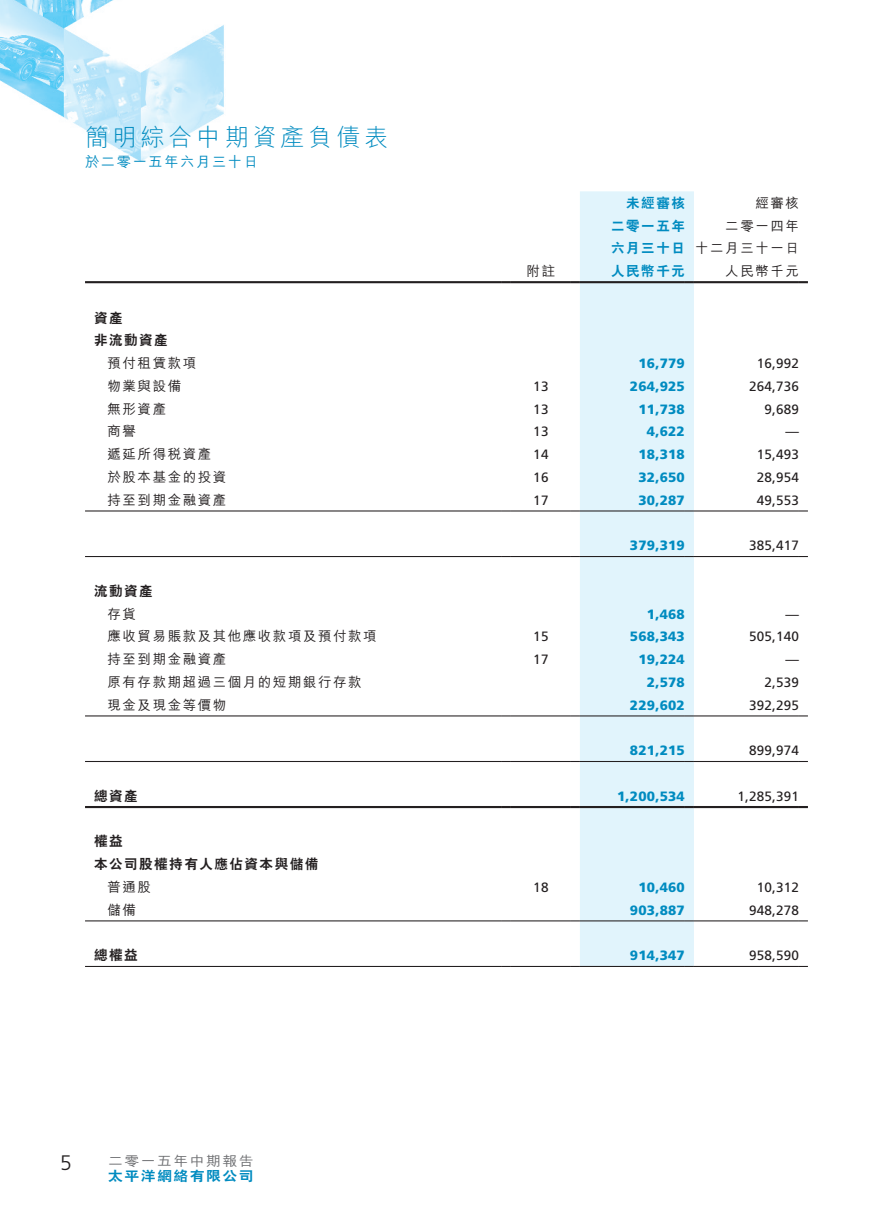
<style>
.page{position:relative;width:893px;height:1212px;background:#fff}
.page>*{position:absolute;margin:0;border:0;box-sizing:border-box;transform-origin:0 0}
.t1{font:300 24px "M Hei HK";letter-spacing:.165em;color:#008bc0}
.t2{font:300 21px "Frutiger LT Std";color:#231f20}
.t3{font:500 14.25px "M Hei HK";letter-spacing:.115em;color:#008bc0}
._31_table_tab_6pt{font:13.5px "Frutiger LT Std";letter-spacing:.015em;color:#231f20}
._31_table_tab_6pt-2{font:900 13.5px "Frutiger LT Std";letter-spacing:.015em;color:#008bc0}
._15_Table_Stub{font:500 13.5px "M Hei HK";letter-spacing:.115em;color:#231f20}
._15_Table_Stub-2{font:800 13.5px "C Hei 2 HK";letter-spacing:.115em;color:#231f20}
._31_table_tab_6pt-3{font:500 13.5px/22.5px "M Hei HK";letter-spacing:.115em;color:#231f20;text-align:right}
._31_table_tab_6pt-4{font:800 13.5px/22.5px "C Hei 2 HK";letter-spacing:.115em;color:#008bc0}
.t4{font:500 13.5px "M Hei HK";letter-spacing:.1em;color:#6c6d70;scale:1.1 1}
._31_table_tab_6pt-5{font:800 13.5px "C Hei 2 HK";letter-spacing:.115em;color:#008bc0;scale:1.1 1}
</style>
<div class="page">
<img style="left:0;top:0;width:224px;height:162px">
<svg style="left:85px;top:283px;width:723px;height:683px"></svg>
<div style="left:580px;top:191px;width:114px;height:775px;background:#e1f4fc"></div>
<hr style="left:85px;top:281px;width:417px;height:2px;background:#231f20">
<svg style="left:502px;top:281px;width:9px;height:2px"></svg>
<hr style="left:511px;top:281px;width:60px;height:2px;background:#231f20">
<svg style="left:571px;top:281px;width:9px;height:2px"></svg>
<hr style="left:580px;top:281px;width:105px;height:2px;background:#231f20">
<svg style="left:685px;top:281px;width:9px;height:2px"></svg>
<hr style="left:694px;top:281px;width:105px;height:2px;background:#231f20">
<svg style="left:799px;top:281px;width:9px;height:2px"></svg>
<hr style="left:85px;top:510px;width:417px;height:1px;background:#231f20">
<hr style="left:511px;top:510px;width:60px;height:1px;background:#231f20">
<hr style="left:580px;top:510px;width:105px;height:1px;background:#231f20">
<hr style="left:694px;top:510px;width:105px;height:1px;background:#231f20">
<hr style="left:85px;top:556px;width:417px;height:1px;background:#231f20">
<hr style="left:511px;top:556px;width:60px;height:1px;background:#231f20">
<hr style="left:580px;top:556px;width:105px;height:1px;background:#231f20">
<hr style="left:694px;top:556px;width:105px;height:1px;background:#231f20">
<hr style="left:85px;top:715px;width:417px;height:1px;background:#231f20">
<hr style="left:511px;top:715px;width:60px;height:1px;background:#231f20">
<hr style="left:580px;top:715px;width:105px;height:1px;background:#231f20">
<hr style="left:694px;top:715px;width:105px;height:1px;background:#231f20">
<hr style="left:85px;top:761px;width:417px;height:1px;background:#231f20">
<hr style="left:511px;top:761px;width:60px;height:1px;background:#231f20">
<hr style="left:580px;top:761px;width:105px;height:1px;background:#231f20">
<hr style="left:694px;top:761px;width:105px;height:1px;background:#231f20">
<hr style="left:85px;top:806px;width:417px;height:2px;background:#231f20">
<svg style="left:502px;top:806px;width:9px;height:2px"></svg>
<hr style="left:511px;top:806px;width:60px;height:2px;background:#231f20">
<svg style="left:571px;top:806px;width:9px;height:2px"></svg>
<hr style="left:580px;top:806px;width:105px;height:2px;background:#231f20">
<svg style="left:685px;top:806px;width:9px;height:2px"></svg>
<hr style="left:694px;top:806px;width:105px;height:2px;background:#231f20">
<svg style="left:799px;top:806px;width:9px;height:2px"></svg>
<hr style="left:85px;top:920px;width:417px;height:1px;background:#231f20">
<hr style="left:511px;top:920px;width:60px;height:1px;background:#231f20">
<hr style="left:580px;top:920px;width:105px;height:1px;background:#231f20">
<hr style="left:694px;top:920px;width:105px;height:1px;background:#231f20">
<hr style="left:85px;top:966px;width:417px;height:1px;background:#231f20">
<hr style="left:511px;top:966px;width:60px;height:1px;background:#231f20">
<hr style="left:580px;top:966px;width:105px;height:1px;background:#231f20">
<hr style="left:694px;top:966px;width:105px;height:1px;background:#231f20">
<h1 class="t1" style="left:85px;top:120px;width:305px">簡明綜合中期資產負債表</h1>
<p class="t3" style="left:85px;top:152px;width:174px">於二零一五年六月三十日</p>
<p class="_15_Table_Stub-2" style="left:94px;top:309px;width:30px">資產</p>
<p class="_15_Table_Stub-2" style="left:94px;top:331px;width:75px">非流動資產</p>
<p class="_15_Table_Stub" style="left:108px;top:353px;width:90px">預付租賃款項</p>
<p class="_15_Table_Stub" style="left:108px;top:376px;width:75px">物業與設備</p>
<p class="_15_Table_Stub" style="left:108px;top:399px;width:60px">無形資產</p>
<p class="_15_Table_Stub" style="left:108px;top:422px;width:30px">商譽</p>
<p class="_15_Table_Stub" style="left:108px;top:444px;width:105px">遞延所得稅資產</p>
<p class="_15_Table_Stub" style="left:108px;top:467px;width:120px">於股本基金的投資</p>
<p class="_15_Table_Stub" style="left:108px;top:490px;width:120px">持至到期金融資產</p>
<p class="_15_Table_Stub-2" style="left:94px;top:582px;width:60px">流動資產</p>
<p class="_15_Table_Stub" style="left:108px;top:604px;width:30px">存貨</p>
<p class="_15_Table_Stub" style="left:108px;top:627px;width:271px">應收貿易賬款及其他應收款項及預付款項</p>
<p class="_15_Table_Stub" style="left:108px;top:649px;width:120px">持至到期金融資產</p>
<p class="_15_Table_Stub" style="left:108px;top:672px;width:256px">原有存款期超過三個月的短期銀行存款</p>
<p class="_15_Table_Stub" style="left:108px;top:695px;width:120px">現金及現金等價物</p>
<p class="_15_Table_Stub-2" style="left:94px;top:787px;width:45px">總資產</p>
<p class="_15_Table_Stub-2" style="left:94px;top:832px;width:30px">權益</p>
<p class="_15_Table_Stub-2" style="left:94px;top:855px;width:226px">本公司股權持有人應佔資本與儲備</p>
<p class="_15_Table_Stub" style="left:108px;top:877px;width:45px">普通股</p>
<p class="_15_Table_Stub" style="left:108px;top:900px;width:30px">儲備</p>
<p class="_15_Table_Stub-2" style="left:94px;top:946px;width:45px">總權益</p>
<p class="t2" style="left:60px;top:1150px;width:13px">5</p>
<p class="t4" style="left:108px;top:1151px;width:134px">二零一五年中期報告</p>
<p class="_31_table_tab_6pt-5" style="left:108px;top:1166px;width:134px">太平洋網絡有限公司</p>
<p class="_31_table_tab_6pt-3" style="left:527px;top:259px;width:30px">附註</p>
<p class="_31_table_tab_6pt-4" style="left:626px;top:192px;width:60px">未經審核</p>
<p class="_31_table_tab_6pt-4" style="left:611px;top:215px;width:75px">二零一五年六月三十日</p>
<p class="_31_table_tab_6pt-3" style="left:695px;top:213px;width:105px">二零一四年<br>十二月三十一日</p>
<p class="_31_table_tab_6pt-3" style="left:725px;top:259px;width:75px">人民幣千元</p>
<p class="_31_table_tab_6pt-3" style="left:755px;top:191px;width:45px">經審核</p>
<p class="_31_table_tab_6pt-4" style="left:611px;top:260px;width:75px">人民幣千元</p>
<p class="_31_table_tab_6pt-2" style="left:638px;top:355px;width:48px">16,779</p>
<p class="_31_table_tab_6pt" style="left:757px;top:355px;width:44px">16,992</p>
<p class="_31_table_tab_6pt" style="left:533px;top:378px;width:17px">13</p>
<p class="_31_table_tab_6pt-2" style="left:630px;top:378px;width:56px">264,925</p>
<p class="_31_table_tab_6pt" style="left:749px;top:378px;width:51px">264,736</p>
<p class="_31_table_tab_6pt" style="left:533px;top:401px;width:17px">13</p>
<p class="_31_table_tab_6pt-2" style="left:638px;top:401px;width:48px">11,738</p>
<p class="_31_table_tab_6pt" style="left:764px;top:401px;width:36px">9,689</p>
<p class="_31_table_tab_6pt" style="left:533px;top:424px;width:17px">13</p>
<p class="_31_table_tab_6pt-2" style="left:647px;top:424px;width:39px">4,622</p>
<p class="_31_table_tab_6pt" style="left:785px;top:424px;width:15px">—</p>
<p class="_31_table_tab_6pt" style="left:533px;top:447px;width:17px">14</p>
<p class="_31_table_tab_6pt-2" style="left:638px;top:446px;width:48px">18,318</p>
<p class="_31_table_tab_6pt" style="left:757px;top:447px;width:44px">15,493</p>
<p class="_31_table_tab_6pt" style="left:533px;top:469px;width:17px">16</p>
<p class="_31_table_tab_6pt-2" style="left:638px;top:469px;width:48px">32,650</p>
<p class="_31_table_tab_6pt" style="left:757px;top:469px;width:44px">28,954</p>
<p class="_31_table_tab_6pt" style="left:533px;top:492px;width:17px">17</p>
<p class="_31_table_tab_6pt-2" style="left:638px;top:492px;width:48px">30,287</p>
<p class="_31_table_tab_6pt" style="left:757px;top:492px;width:44px">49,553</p>
<p class="_31_table_tab_6pt-2" style="left:630px;top:537px;width:56px">379,319</p>
<p class="_31_table_tab_6pt" style="left:749px;top:538px;width:51px">385,417</p>
<p class="_31_table_tab_6pt-2" style="left:647px;top:606px;width:39px">1,468</p>
<p class="_31_table_tab_6pt" style="left:785px;top:606px;width:15px">—</p>
<p class="_31_table_tab_6pt" style="left:533px;top:629px;width:17px">15</p>
<p class="_31_table_tab_6pt-2" style="left:630px;top:628px;width:56px">568,343</p>
<p class="_31_table_tab_6pt" style="left:749px;top:629px;width:51px">505,140</p>
<p class="_31_table_tab_6pt" style="left:533px;top:651px;width:17px">17</p>
<p class="_31_table_tab_6pt-2" style="left:638px;top:651px;width:48px">19,224</p>
<p class="_31_table_tab_6pt" style="left:785px;top:651px;width:15px">—</p>
<p class="_31_table_tab_6pt-2" style="left:647px;top:674px;width:39px">2,578</p>
<p class="_31_table_tab_6pt" style="left:764px;top:674px;width:36px">2,539</p>
<p class="_31_table_tab_6pt-2" style="left:630px;top:697px;width:56px">229,602</p>
<p class="_31_table_tab_6pt" style="left:749px;top:697px;width:51px">392,295</p>
<p class="_31_table_tab_6pt-2" style="left:630px;top:742px;width:56px">821,215</p>
<p class="_31_table_tab_6pt" style="left:749px;top:743px;width:51px">899,974</p>
<p class="_31_table_tab_6pt-2" style="left:617px;top:788px;width:69px">1,200,534</p>
<p class="_31_table_tab_6pt" style="left:737px;top:788px;width:63px">1,285,391</p>
<p class="_31_table_tab_6pt" style="left:533px;top:879px;width:17px">18</p>
<p class="_31_table_tab_6pt-2" style="left:638px;top:879px;width:48px">10,460</p>
<p class="_31_table_tab_6pt" style="left:757px;top:879px;width:44px">10,312</p>
<p class="_31_table_tab_6pt-2" style="left:630px;top:902px;width:56px">903,887</p>
<p class="_31_table_tab_6pt" style="left:749px;top:902px;width:51px">948,278</p>
<p class="_31_table_tab_6pt-2" style="left:630px;top:947px;width:56px">914,347</p>
<p class="_31_table_tab_6pt" style="left:749px;top:947px;width:51px">958,590</p>
</div>
